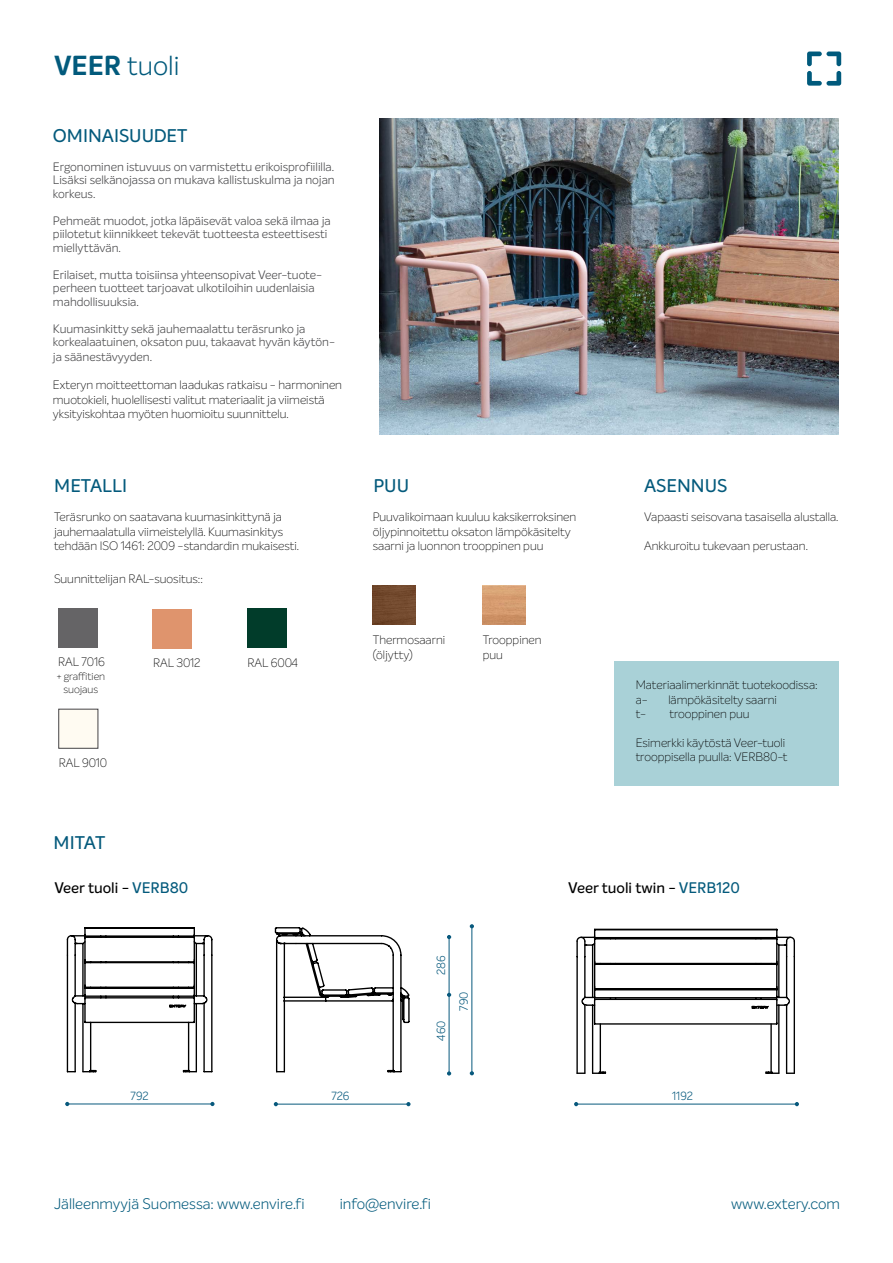
<style>
.page{position:relative;width:893px;height:1263px;background:#fff}
.page>*{position:absolute;margin:0;border:0;box-sizing:border-box;transform-origin:0 0}
.t1{font:300 27px "Intelo";color:#025a7c}
.t2{font:500 18px "Intelo";color:#045a7c}
.t3{font:300 15px "Intelo";color:#025a7c}
.t4{font:500 15px "Intelo";color:#000}
.t5{font:100 12px/14.4px "Intelo";color:#000}
.t6{font:300 12px/13.5px "Intelo";color:#434345}
.t7{font:300 11.55px "Intelo";color:#08597d}
.t8{font:100 10.5px/12.6px "Intelo";color:#000;text-align:center}
.s1{font-weight:700}
.s2{color:#045a7c}
</style>
<div class="page">
<svg style="left:807px;top:52px;width:34px;height:34px"></svg>
<div style="left:614px;top:662px;width:224px;height:124px;background:#a9d1d7"></div>
<img style="left:373px;top:586px;width:42px;height:39px">
<img style="left:483px;top:586px;width:42px;height:39px">
<div style="left:58px;top:608px;width:39px;height:39px;background:#656466"></div>
<div style="left:59px;top:709px;width:39px;height:39px;background:#fffbf2"></div>
<div style="left:247px;top:608px;width:40px;height:40px;background:#013c2a"></div>
<div style="left:153px;top:609px;width:39px;height:39px;background:#df946d"></div>
<img style="left:380px;top:118px;width:458px;height:317px">
<svg style="left:66px;top:926px;width:729px;height:148px"></svg>
<svg style="left:274px;top:926px;width:136px;height:147px"></svg>
<svg style="left:447px;top:1071px;width:4px;height:4px"></svg>
<svg style="left:447px;top:993px;width:4px;height:4px"></svg>
<svg style="left:447px;top:935px;width:4px;height:4px"></svg>
<hr style="left:449px;top:935px;width:1px;height:138px;background:#08597d">
<svg style="left:470px;top:1071px;width:4px;height:4px"></svg>
<svg style="left:470px;top:924px;width:4px;height:4px"></svg>
<hr style="left:472px;top:927px;width:1px;height:146px;background:#08597d">
<svg style="left:82px;top:938px;width:116px;height:135px"></svg>
<svg style="left:574px;top:1102px;width:4px;height:4px"></svg>
<svg style="left:795px;top:1102px;width:4px;height:4px"></svg>
<hr style="left:576px;top:1104px;width:221px;height:1px;background:#08597d">
<hr style="left:275px;top:1104px;width:133px;height:1px;background:#08597d">
<svg style="left:65px;top:1102px;width:4px;height:4px"></svg>
<svg style="left:210px;top:1102px;width:5px;height:4px"></svg>
<hr style="left:67px;top:1103px;width:145px;height:1px;background:#08597d">
<svg style="left:406px;top:1102px;width:5px;height:4px"></svg>
<svg style="left:274px;top:1102px;width:4px;height:4px"></svg>
<h1 class="t1" style="left:54px;top:49px;width:127px"><span class="s1">VEER</span> tuoli</h1>
<h2 class="t2" style="left:53px;top:125px;width:136px">OMINAISUUDET</h2>
<p class="t6" style="left:53px;top:160px;width:283px;text-align:justify">Ergonominen istuvuus on varmistettu erikoisprofiililla.<br>Lisäksi selkänojassa on mukava kallistuskulma ja nojan korkeus.</p>
<p class="t6" style="left:53px;top:214px;width:279px">Pehmeät muodot, jotka läpäisevät valoa sekä ilmaa ja piilotetut kiinnikkeet tekevät tuotteesta esteettisesti miellyttävän.</p>
<p class="t6" style="left:53px;top:268px;width:271px">Erilaiset, mutta toisiinsa yhteensopivat Veer-tuote&shy;perheen tuotteet tarjoavat ulkotiloihin uudenlaisia mahdollisuuksia.</p>
<p class="t6" style="left:53px;top:321px;width:284px;line-height:14px">Kuumasinkitty sekä jauhemaalattu teräsrunko ja korkealaatuinen, oksaton puu, takaavat hyvän käytön&shy;ja säänestävyyden.</p>
<p class="t5" style="left:53px;top:378px;width:291px">Exteryn moitteettoman laadukas ratkaisu - harmoninen muotokieli, huolellisesti valitut materiaalit ja viimeistä yksityiskohtaa myöten huomioitu suunnittelu.</p>
<h2 class="t2" style="left:54px;top:475px;width:74px">METALLI</h2>
<h2 class="t2" style="left:644px;top:475px;width:85px">ASENNUS</h2>
<h2 class="t2" style="left:373px;top:475px;width:37px">PUU</h2>
<p class="t5" style="left:54px;top:510px;width:247px">Teräsrunko on saatavana kuumasinkittynä ja jauhemaalatulla viimeistelyllä. Kuumasinkitys tehdään ISO 1461: 2009 -standardin mukaisesti.</p>
<p class="t5" style="left:54px;top:572px;width:151px">Suunnittelijan RAL-suositus::</p>
<p class="t5" style="left:58px;top:655px;width:48px">RAL 7016</p>
<p class="t8" style="left:57px;top:670px;width:50px">+ graffitien suojaus</p>
<p class="t5" style="left:59px;top:756px;width:50px">RAL 9010</p>
<h2 class="t2" style="left:54px;top:832px;width:53px">MITAT</h2>
<p class="t5" style="left:153px;top:655px;width:49px">RAL 3012</p>
<p class="t5" style="left:247px;top:655px;width:52px">RAL 6004</p>
<p class="t4" style="left:54px;top:878px;width:135px">Veer tuoli - <span class="s2">VERB80</span></p>
<p class="t5" style="left:373px;top:510px;width:205px">Puuvalikoimaan kuuluu kaksikerroksinen öljypinnoitettu oksaton lämpökäsitelty saarni ja luonnon trooppinen puu</p>
<p class="t5" style="left:373px;top:633px;width:74px">Thermosaarni (öljytty)</p>
<p class="t5" style="left:483px;top:633px;width:60px">Trooppinen puu</p>
<p class="t5" style="left:644px;top:510px;width:196px">Vapaasti seisovana tasaisella alustalla.</p>
<p class="t5" style="left:644px;top:539px;width:165px">Ankkuroitu tukevaan perustaan.</p>
<p class="t5" style="left:636px;top:678px;width:184px">Materiaalimerkinnät tuotekoodissa: a-</p>
<p class="t5" style="left:668px;top:692px;width:110px">lämpökäsitelty saarni</p>
<p class="t5" style="left:636px;top:707px;width:12px">t-</p>
<p class="t5" style="left:669px;top:707px;width:82px">trooppinen puu</p>
<p class="t5" style="left:636px;top:735px;width:153px">Esimerkki käytöstä Veer-tuoli trooppisella puulla: VERB80-t</p>
<p class="t7" style="left:434px;top:975px;width:21px;rotate:-90deg">286</p>
<p class="t7" style="left:434px;top:1041px;width:22px;rotate:-90deg">460</p>
<p class="t7" style="left:457px;top:1011px;width:21px;rotate:-90deg">790</p>
<p class="t4" style="left:568px;top:878px;width:173px">Veer tuoli twin - <span class="s2">VERB120</span></p>
<p class="t7" style="left:131px;top:1089px;width:20px">792</p>
<p class="t7" style="left:331px;top:1089px;width:20px">726</p>
<p class="t7" style="left:672px;top:1089px;width:23px">1192</p>
<p class="t3" style="left:340px;top:1194px;width:93px">info@envire.fi</p>
<p class="t3" style="left:54px;top:1194px;width:252px">Jälleenmyyjä Suomessa: www.envire.fi</p>
<p class="t3" style="left:731px;top:1194px;width:110px">www.extery.com</p>
</div>
